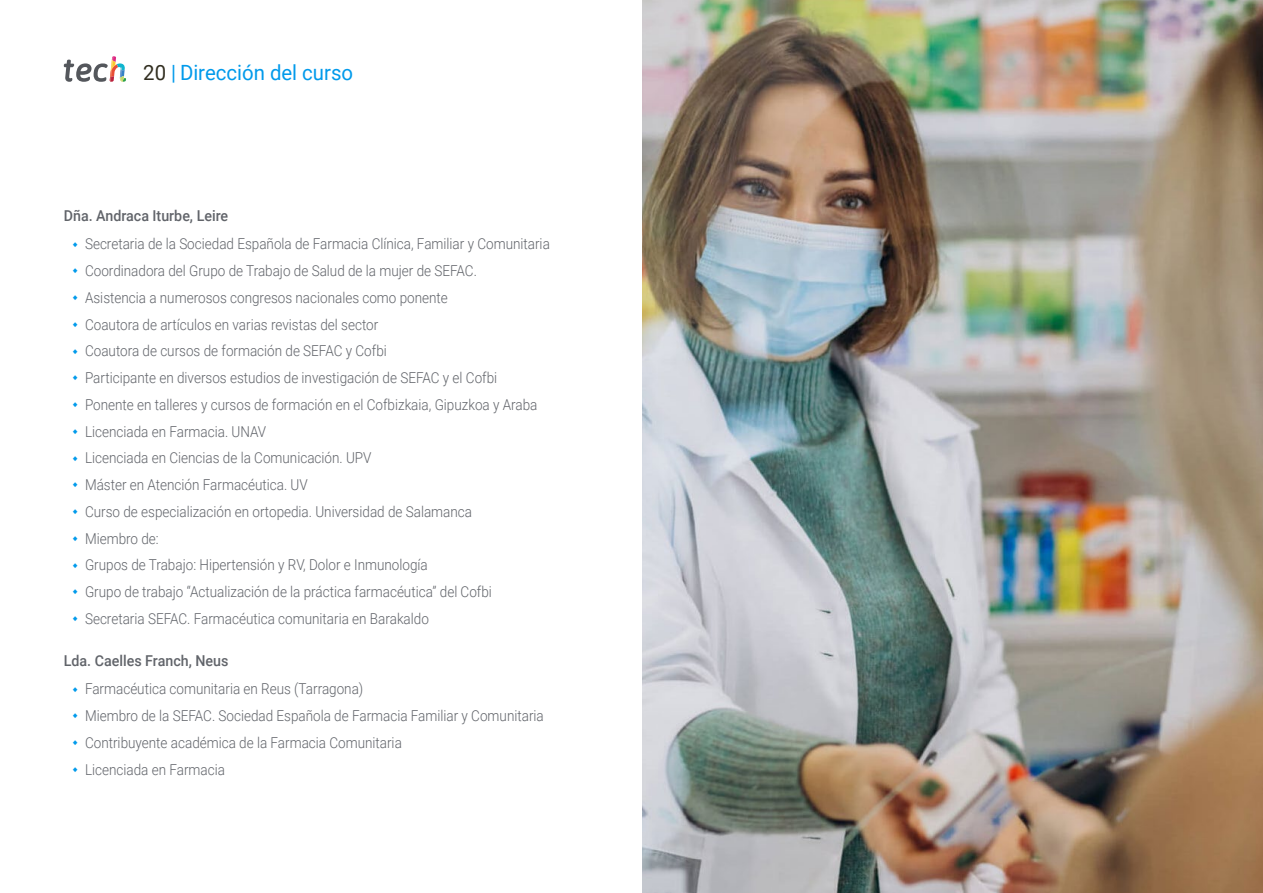
<style>
.page{position:relative;width:1263px;height:893px;background:#fff}
.page>*{position:absolute;margin:0;border:0;box-sizing:border-box;transform-origin:0 0}
.t1{font:21px "Roboto";color:#009aeb}
.t2{font:300 15px/26.7px "Roboto";color:#61646a;scale:.9 1}
.t3{font:500 15px "Roboto";color:#61646a;scale:.95 1}
.s1{color:#312e20}
</style>
<div class="page">
<svg style="left:64px;top:56px;width:62px;height:26px"></svg>
<img style="left:642px;top:0;width:621px;height:893px">
<h1 class="t1" style="left:143px;top:57px;width:211px"><span class="s1">20</span> | Dirección del curso</h1>
<p class="t3" style="left:64px;top:205px;width:175px">Dña. Andraca Iturbe, Leire</p>
<p class="t2" style="left:85px;top:230px;width:518px">Secretaria de la Sociedad Española de Farmacia Clínica, Familiar y Comunitaria Coordinadora del Grupo de Trabajo de Salud de la mujer de SEFAC.<br>Asistencia a numerosos congresos nacionales como ponente<br>Coautora de artículos en varias revistas del sector<br>Coautora de cursos de formación de SEFAC y Cofbi<br>Participante en diversos estudios de investigación de SEFAC y el Cofbi<br>Ponente en talleres y cursos de formación en el Cofbizkaia, Gipuzkoa y Araba Licenciada en Farmacia. UNAV<br>Licenciada en Ciencias de la Comunicación. UPV<br>Máster en Atención Farmacéutica. UV<br>Curso de especialización en ortopedia. Universidad de Salamanca<br>Miembro de:<br>Grupos de Trabajo: Hipertensión y RV, Dolor e Inmunología<br>Grupo de trabajo “Actualización de la práctica farmacéutica” del Cofbi Secretaria SEFAC. Farmacéutica comunitaria en Barakaldo</p>
<p class="t3" style="left:64px;top:650px;width:175px">Lda. Caelles Franch, Neus</p>
<p class="t2" style="left:85px;top:675px;width:511px">Farmacéutica comunitaria en Reus (Tarragona)<br>Miembro de la SEFAC. Sociedad Española de Farmacia Familiar y Comunitaria Contribuyente académica de la Farmacia Comunitaria<br>Licenciada en Farmacia</p>
</div>
